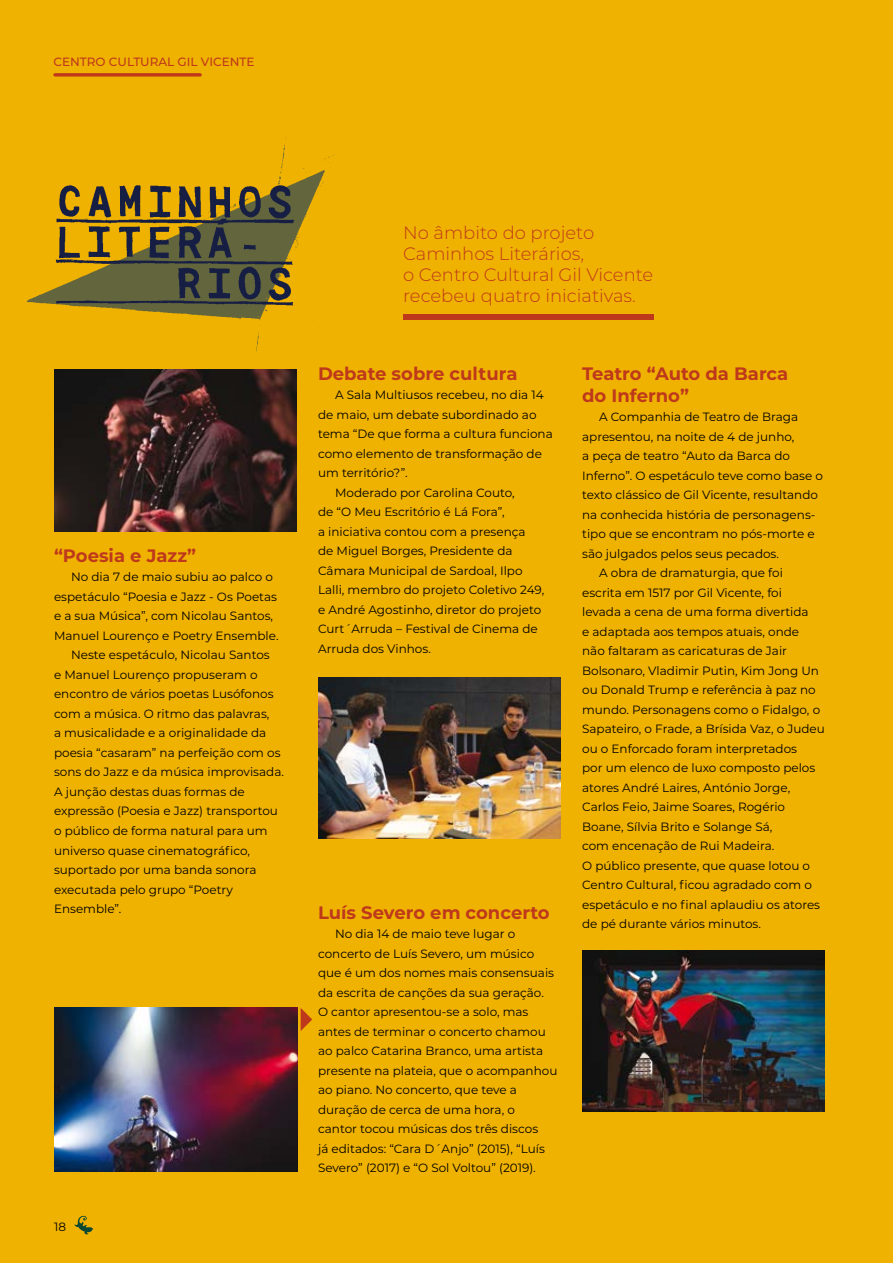
<style>
.page{position:relative;width:893px;height:1263px;background:#f0b200}
.page>*{position:absolute;margin:0;border:0;box-sizing:border-box;transform-origin:0 0}
.t1{font:300 18px/21px "Montserrat";color:#be391c}
.t2{font:700 18px/21.6px "Montserrat";color:#be391c}
.t3{font:12px/19.5px "Montserrat";color:#000}
.t4{font:500 12px "Montserrat";color:#be391c}
</style>
<div class="page">
<svg style="left:74px;top:1216px;width:19px;height:18px"></svg>
<svg style="left:53px;top:73px;width:149px;height:4px"></svg>
<img style="left:582px;top:950px;width:243px;height:162px">
<img style="left:318px;top:677px;width:243px;height:162px">
<img style="left:54px;top:1008px;width:243px;height:163px">
<img style="left:54px;top:369px;width:243px;height:162px">
<img style="left:32px;top:155px;width:286px;height:171px">
<div style="left:403px;top:315px;width:250px;height:5px;background:#be391c"></div>
<svg style="left:301px;top:1008px;width:11px;height:23px"></svg>
<p class="t4" style="left:53px;top:54px;width:203px">CENTRO CULTURAL GIL VICENTE</p>
<h1 class="t2" style="left:54px;top:544px;width:144px">“Poesia e Jazz”</h1>
<p class="t3" style="left:71px;top:567px;width:204px">No dia 7 de maio subiu ao palco o</p>
<p class="t3" style="left:54px;top:586px;width:225px">espetáculo “Poesia e Jazz - Os Poetas</p>
<p class="t3" style="left:54px;top:606px;width:221px">e a sua Música”, com Nicolau Santos,</p>
<p class="t3" style="left:54px;top:625px;width:226px">Manuel Lourenço e Poetry Ensemble.</p>
<p class="t3" style="left:71px;top:645px;width:200px">Neste espetáculo, Nicolau Santos</p>
<p class="t3" style="left:54px;top:664px;width:205px">e Manuel Lourenço propuseram o</p>
<p class="t3" style="left:54px;top:684px;width:221px">encontro de vários poetas Lusófonos</p>
<p class="t3" style="left:54px;top:703px;width:217px">com a música. O ritmo das palavras,</p>
<p class="t3" style="left:54px;top:723px;width:214px">a musicalidade e a originalidade da</p>
<p class="t3" style="left:54px;top:742px;width:228px">poesia “casaram” na perfeição com os</p>
<p class="t3" style="left:54px;top:762px;width:232px">sons do Jazz e da música improvisada.</p>
<p class="t3" style="left:54px;top:781px;width:192px">A junção destas duas formas de</p>
<p class="t3" style="left:54px;top:801px;width:225px">expressão (Poesia e Jazz) transportou</p>
<p class="t3" style="left:54px;top:820px;width:215px">o público de forma natural para um</p>
<p class="t3" style="left:54px;top:840px;width:198px">universo quase cinematográfico,</p>
<p class="t3" style="left:54px;top:859px;width:204px">suportado por uma banda sonora</p>
<p class="t3" style="left:54px;top:879px;width:181px">executada pelo grupo “Poetry</p>
<p class="t3" style="left:54px;top:898px;width:69px">Ensemble”.</p>
<p class="t3" style="left:54px;top:1216px;width:13px">18</p>
<h1 class="t1" style="left:403px;top:222px;width:252px">No âmbito do projeto<br>Caminhos Literários,<br>o Centro Cultural Gil Vicente recebeu quatro iniciativas.</h1>
<h1 class="t2" style="left:318px;top:362px;width:201px">Debate sobre cultura</h1>
<p class="t3" style="left:335px;top:385px;width:210px">A Sala Multiusos recebeu, no dia 14</p>
<p class="t3" style="left:318px;top:404px;width:220px">de maio, um debate subordinado ao</p>
<p class="t3" style="left:318px;top:424px;width:236px">tema “De que forma a cultura funciona</p>
<p class="t3" style="left:318px;top:443px;width:225px">como elemento de transformação de</p>
<p class="t3" style="left:318px;top:463px;width:91px">um território?”.</p>
<p class="t3" style="left:335px;top:482px;width:181px">Moderado por Carolina Couto,</p>
<p class="t3" style="left:318px;top:502px;width:188px">de “O Meu Escritório é Lá Fora”,</p>
<p class="t3" style="left:318px;top:521px;width:209px">a iniciativa contou com a presença</p>
<p class="t3" style="left:318px;top:541px;width:196px">de Miguel Borges, Presidente da</p>
<p class="t3" style="left:318px;top:560px;width:206px">Câmara Municipal de Sardoal, Ilpo</p>
<p class="t3" style="left:318px;top:580px;width:228px">Lalli, membro do projeto Coletivo 249,</p>
<p class="t3" style="left:318px;top:599px;width:225px">e André Agostinho, diretor do projeto</p>
<p class="t3" style="left:318px;top:619px;width:221px">Curt´Arruda – Festival de Cinema de</p>
<p class="t3" style="left:318px;top:638px;width:114px">Arruda dos Vinhos.</p>
<h1 class="t2" style="left:318px;top:900px;width:233px">Luís Severo em concerto</h1>
<p class="t3" style="left:318px;top:924px;width:241px;text-indent:17px">No dia 14 de maio teve lugar o concerto de Luís Severo, um músico que é um dos nomes mais consensuais da escrita de canções da sua geração.<br>O cantor apresentou-se a solo, mas antes de terminar o concerto chamou ao palco Catarina Branco, uma artista presente na plateia, que o acompanhou ao piano. No concerto, que teve a duração de cerca de uma hora, o<br>cantor tocou músicas dos três discos<br>já editados: “Cara D´Anjo” (2015), “Luís Severo” (2017) e “O Sol Voltou” (2019).</p>
<h1 class="t2" style="left:582px;top:362px;width:208px">Teatro “Auto da Barca do Inferno”</h1>
<p class="t3" style="left:599px;top:407px;width:201px">A Companhia de Teatro de Braga</p>
<p class="t3" style="left:582px;top:426px;width:214px">apresentou, na noite de 4 de junho,</p>
<p class="t3" style="left:582px;top:446px;width:209px">a peça de teatro “Auto da Barca do</p>
<p class="t3" style="left:582px;top:465px;width:242px">Inferno”. O espetáculo teve como base o</p>
<p class="t3" style="left:582px;top:485px;width:237px">texto clássico de Gil Vicente, resultando</p>
<p class="t3" style="left:582px;top:504px;width:235px">na conhecida história de personagens-</p>
<p class="t3" style="left:582px;top:524px;width:234px">tipo que se encontram no pós-morte e</p>
<p class="t3" style="left:582px;top:543px;width:198px">são julgados pelos seus pecados.</p>
<p class="t3" style="left:599px;top:563px;width:185px">A obra de dramaturgia, que foi</p>
<p class="t3" style="left:582px;top:582px;width:201px">escrita em 1517 por Gil Vicente, foi</p>
<p class="t3" style="left:582px;top:602px;width:228px">levada a cena de uma forma divertida</p>
<p class="t3" style="left:582px;top:621px;width:219px">e adaptada aos tempos atuais, onde</p>
<p class="t3" style="left:582px;top:641px;width:206px">não faltaram as caricaturas de Jair</p>
<p class="t3" style="left:582px;top:660px;width:238px">Bolsonaro, Vladimir Putin, Kim Jong Un</p>
<p class="t3" style="left:582px;top:680px;width:235px">ou Donald Trump e referência à paz no</p>
<p class="t3" style="left:582px;top:699px;width:240px">mundo. Personagens como o Fidalgo, o</p>
<p class="t3" style="left:582px;top:719px;width:244px">Sapateiro, o Frade, a Brísida Vaz, o Judeu</p>
<p class="t3" style="left:582px;top:738px;width:217px">ou o Enforcado foram interpretados</p>
<p class="t3" style="left:582px;top:758px;width:235px">por um elenco de luxo composto pelos</p>
<p class="t3" style="left:582px;top:777px;width:210px">atores André Laires, António Jorge,</p>
<p class="t3" style="left:582px;top:797px;width:205px">Carlos Feio, Jaime Soares, Rogério</p>
<p class="t3" style="left:582px;top:816px;width:192px">Boane, Sílvia Brito e Solange Sá,</p>
<p class="t3" style="left:582px;top:836px;width:194px">com encenação de Rui Madeira.</p>
<p class="t3" style="left:582px;top:855px;width:230px">O público presente, que quase lotou o</p>
<p class="t3" style="left:582px;top:875px;width:231px">Centro Cultural, ficou agradado com o</p>
<p class="t3" style="left:582px;top:894px;width:239px">espetáculo e no final aplaudiu os atores</p>
<p class="t3" style="left:582px;top:914px;width:180px">de pé durante vários minutos.</p>
</div>
